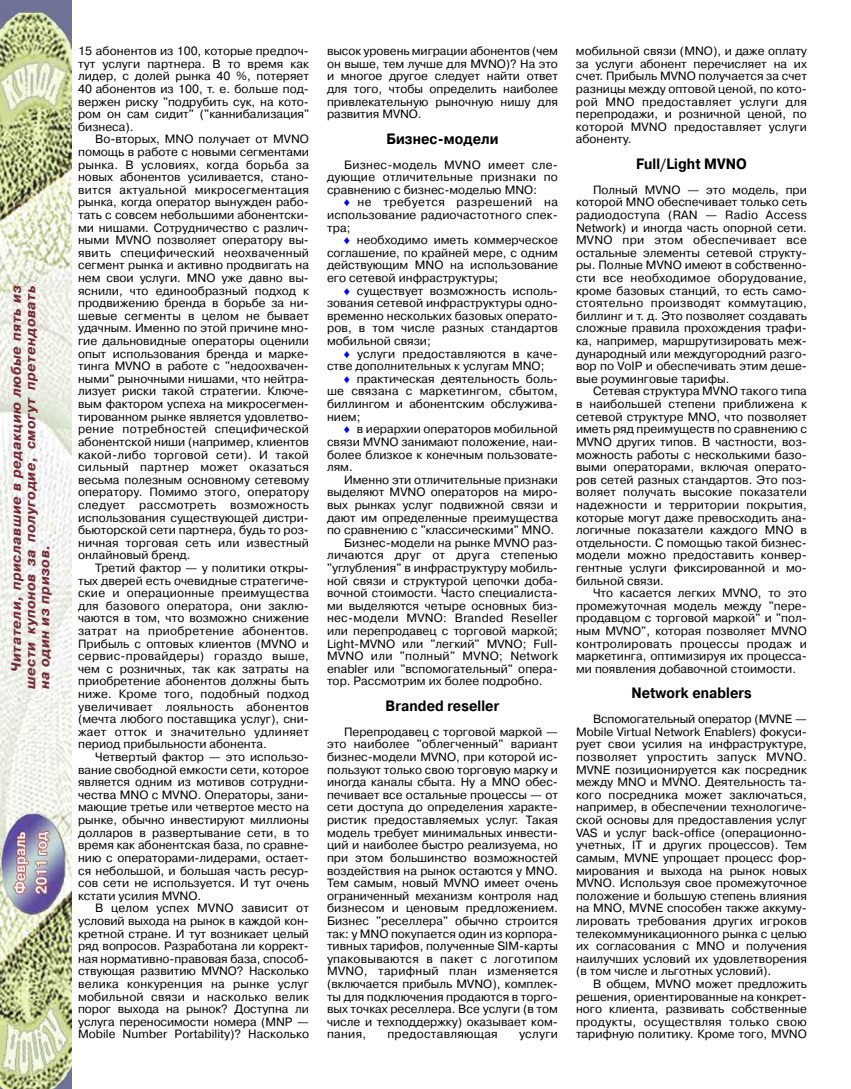
<style>
.page{position:relative;width:851px;height:1089px;background:#fff}
.page>*{position:absolute;margin:0;border:0;box-sizing:border-box;transform-origin:0 0}
.t1{font:700 15px "Pragmatica C";letter-spacing:.005em;color:#000;scale:.9 1}
.t2{font:italic 700 13.5px/14.1px "Pragmatica C";letter-spacing:.05em;color:#742730;text-align:justify}
.t3{font:12px/12.6px "Pragmatica C";color:#000;text-align:justify}
.t4{font:12px "Pragmatica C";letter-spacing:.025em;color:#000}
.s1{color:#00f}
</style>
<div class="page">
<img style="left:0;top:0;width:71px;height:1089px">
<p class="t2" style="left:9px;top:689px;width:405px;text-indent:17px;rotate:-90deg">Читатели, приславшие в редакцию любые пять из шести купонов за полугодие, смогут претендовать на один из призов.</p>
<p class="t3" style="left:78px;top:45px;width:232px">15 абонентов из 100, которые предпоч&shy;тут услуги партнера. В то время как лидер, с долей рынка 40 %, потеряет 40 абонентов из 100, т. е. больше под&shy;вержен риску "подрубить сук, на кото&shy;ром он сам сидит" ("каннибализация" бизнеса).</p>
<p class="t3" style="left:78px;top:133px;width:232px;text-indent:17px">Во-вторых, MNO получает от MVNO помощь в работе с новыми сегментами рынка. В условиях, когда борьба за новых абонентов усиливается, стано&shy;вится актуальной микросегментация рынка, когда оператор вынужден рабо&shy;тать с совсем небольшими абонентски&shy;ми нишами. Сотрудничество с различ&shy;ными MVNO позволяет оператору вы&shy;явить специфический неохваченный сегмент рынка и активно продвигать на нем свои услуги. MNO уже давно вы&shy;яснили, что единообразный подход к продвижению бренда в борьбе за ни&shy;шевые сегменты в целом не бывает удачным. Именно по этой причине мно&shy;гие дальновидные операторы оценили опыт использования бренда и марке&shy;тинга MVNO в работе с "недоохвачен&shy;ными" рыночными нишами, что нейтра&shy;лизует риски такой стратегии. Ключе&shy;вым фактором успеха на микросегмен&shy;тированном рынке является удовлетво&shy;рение потребностей специфической абонентской ниши (например, клиентов какой-либо торговой сети). И такой сильный партнер может оказаться весьма полезным основному сетевому оператору. Помимо этого, оператору следует рассмотреть возможность использования существующей дистри&shy;бьюторской сети партнера, будь то роз&shy;ничная торговая сеть или известный онлайновый бренд.</p>
<p class="t3" style="left:78px;top:561px;width:232px;text-indent:17px">Третий фактор — у политики откры&shy;тых дверей есть очевидные стратегиче&shy;ские и операционные преимущества для базового оператора, они заклю&shy;чаются в том, что возможно снижение затрат на приобретение абонентов.<br>Прибыль с оптовых клиентов (MVNO и сервис-провайдеры) гораздо выше, чем с розничных, так как затраты на приобретение абонентов должны быть ниже. Кроме того, подобный подход увеличивает лояльность абонентов (мечта любого поставщика услуг), сни&shy;жает отток и значительно удлиняет период прибыльности абонента.</p>
<p class="t3" style="left:78px;top:750px;width:232px;text-indent:17px">Четвертый фактор — это использо&shy;вание свободной емкости сети, которое является одним из мотивов сотрудни&shy;чества MNO с MVNO. Операторы, зани&shy;мающие третье или четвертое место на рынке, обычно инвестируют миллионы долларов в развертывание сети, в то время как абонентская база, по сравне&shy;нию с операторами-лидерами, остает&shy;ся небольшой, и большая часть ресур&shy;сов сети не используется. И тут очень кстати усилия MVNO.</p>
<p class="t3" style="left:78px;top:901px;width:232px;text-indent:17px">В целом успех MVNO зависит от условий выхода на рынок в каждой кон&shy;кретной стране. И тут возникает целый ряд вопросов. Разработана ли коррект&shy;ная нормативно-правовая база, способ&shy;ствующая развитию MVNO? Насколько велика конкуренция на рынке услуг мобильной связи и насколько велик порог выхода на рынок? Доступна ли услуга переносимости номера (MNP — Mobile Number Portability)? Насколько</p>
<p class="t3" style="left:327px;top:45px;width:232px">высок уровень миграции абонентов (чем он выше, тем лучше для MVNO)? На это и многое другое следует найти ответ для того, чтобы определить наиболее привлекательную рыночную нишу для развития MVNO.</p>
<p class="t1" style="left:386px;top:129px;width:126px">Бизнес-модели</p>
<p class="t3" style="left:327px;top:158px;width:232px;text-indent:17px">Бизнес-модель MVNO имеет сле&shy;дующие отличительные признаки по сравнению с бизнес-моделью MNO:</p>
<p class="t3" style="left:327px;top:196px;width:232px;text-indent:17px"><span class="s1">♦</span> не требуется разрешений на использование радиочастотного спек&shy;тра;</p>
<p class="t3" style="left:327px;top:234px;width:232px;text-indent:17px"><span class="s1">♦</span> необходимо иметь коммерческое соглашение, по крайней мере, с одним действующим MNO на использование его сетевой инфраструктуры;</p>
<p class="t3" style="left:327px;top:284px;width:232px;text-indent:17px"><span class="s1">♦</span> существует возможность исполь&shy;зования сетевой инфраструктуры одно&shy;временно нескольких базовых операто&shy;ров, в том числе разных стандартов мобильной связи;</p>
<p class="t3" style="left:327px;top:347px;width:232px;text-indent:17px"><span class="s1">♦</span> услуги предоставляются в каче&shy;стве дополнительных к услугам MNO;</p>
<p class="t3" style="left:327px;top:372px;width:232px;text-indent:17px"><span class="s1">♦</span> практическая деятельность боль&shy;ше связана с маркетингом, сбытом, биллингом и абонентским обслужива&shy;нием;</p>
<p class="t3" style="left:327px;top:423px;width:232px;text-indent:17px"><span class="s1">♦</span> в иерархии операторов мобильной связи MVNO занимают положение, наи&shy;более близкое к конечным пользовате&shy;лям.</p>
<p class="t3" style="left:344px;top:473px;width:215px">Именно эти отличительные признаки</p>
<p class="t3" style="left:327px;top:486px;width:232px">выделяют MVNO операторов на миро-</p>
<p class="t3" style="left:327px;top:498px;width:232px">вых рынках услуг подвижной связи и</p>
<p class="t3" style="left:327px;top:511px;width:232px">дают им определенные преимущества</p>
<p class="t3" style="left:327px;top:523px;width:229px">по сравнению с "классическими" MNO.</p>
<p class="t3" style="left:344px;top:536px;width:215px">Бизнес-модели на рынке MVNO раз-</p>
<p class="t4" style="left:327px;top:548px;width:232px">личаются друг от друга степенью</p>
<p class="t3" style="left:327px;top:561px;width:232px">"углубления" в инфраструктуру мобиль-</p>
<p class="t3" style="left:327px;top:574px;width:232px">ной связи и структурой цепочки доба-</p>
<p class="t3" style="left:327px;top:586px;width:232px">вочной стоимости. Часто специалиста-</p>
<p class="t3" style="left:327px;top:599px;width:232px">ми выделяются четыре основных биз-</p>
<p class="t4" style="left:327px;top:611px;width:232px">нес-модели MVNO: Branded Reseller</p>
<p class="t3" style="left:327px;top:624px;width:232px">или перепродавец с торговой маркой;</p>
<p class="t3" style="left:327px;top:637px;width:232px">Light-MVNO или "легкий" MVNO; Full-</p>
<p class="t4" style="left:327px;top:649px;width:232px">MVNO или "полный" MVNO; Network</p>
<p class="t3" style="left:327px;top:662px;width:232px">enabler или "вспомогательный" опера-</p>
<p class="t3" style="left:327px;top:675px;width:217px">тор. Рассмотрим их более подробно.</p>
<p class="t1" style="left:385px;top:696px;width:128px">Branded reseller</p>
<p class="t3" style="left:327px;top:725px;width:232px;text-indent:17px">Перепродавец с торговой маркой — это наиболее "облегченный" вариант бизнес-модели MVNO, при которой ис&shy;пользуют только свою торговую марку и иногда каналы сбыта. Ну а MNO обес&shy;печивает все остальные процессы — от сети доступа до определения характе&shy;ристик предоставляемых услуг. Такая модель требует минимальных инвести&shy;ций и наиболее быстро реализуема, но при этом большинство возможностей воздействия на рынок остаются у MNO.<br>Тем самым, новый MVNO имеет очень ограниченный механизм контроля над бизнесом и ценовым предложением.<br>Бизнес "реселлера" обычно строится так: у MNO покупается один из корпора&shy;тивных тарифов, полученные SIM-карты упаковываются в пакет с логотипом MVNO, тарифный план изменяется (включается прибыль MVNO), комплек&shy;ты для подключения продаются в торго&shy;вых точках реселлера. Все услуги (в том числе и техподдержку) оказывает ком&shy;пания,</p>
<p class="t4" style="left:387px;top:1027px;width:112px">предоставляющая</p>
<p class="t3" style="left:519px;top:1027px;width:40px">услуги</p>
<p class="t3" style="left:576px;top:45px;width:232px">мобильной связи (MNO), и даже оплату за услуги абонент перечисляет на их счет. Прибыль MVNO получается за счет разницы между оптовой ценой, по кото&shy;рой MNO предоставляет услуги для перепродажи, и розничной ценой, по которой MVNO предоставляет услуги абоненту.</p>
<p class="t1" style="left:636px;top:155px;width:125px">Full/Light MVNO</p>
<p class="t3" style="left:576px;top:183px;width:232px;text-indent:17px">Полный MVNO — это модель, при которой MNO обеспечивает только сеть радиодоступа (RAN — Radio Access Network) и иногда часть опорной сети.<br>MVNO при этом обеспечивает все остальные элементы сетевой структу&shy;ры. Полные MVNO имеют в собственно&shy;сти все необходимое оборудование, кроме базовых станций, то есть само&shy;стоятельно производят коммутацию, биллинг и т. д. Это позволяет создавать сложные правила прохождения трафи&shy;ка, например, маршрутизировать меж&shy;дународный или междугородний разго&shy;вор по VoIP и обеспечивать этим деше&shy;вые роуминговые тарифы.</p>
<p class="t3" style="left:576px;top:385px;width:232px;text-indent:17px">Сетевая структура MVNO такого типа в наибольшей степени приближена к сетевой структуре MNO, что позволяет иметь ряд преимуществ по сравнению с MVNO других типов. В частности, воз&shy;можность работы с несколькими базо&shy;выми операторами, включая операто&shy;ров сетей разных стандартов. Это поз&shy;воляет получать высокие показатели надежности и территории покрытия, которые могут даже превосходить ана&shy;логичные показатели каждого MNO в отдельности. С помощью такой бизнес&shy;модели можно предоставить конвер&shy;гентные услуги фиксированной и мо&shy;бильной связи.</p>
<p class="t3" style="left:576px;top:586px;width:232px;text-indent:17px">Что касается легких MVNO, то это промежуточная модель между "пере&shy;продавцом с торговой маркой" и "пол&shy;ным MVNO", которая позволяет MVNO контролировать процессы продаж и маркетинга, оптимизируя их процесса&shy;ми появления добавочной стоимости.</p>
<p class="t1" style="left:631px;top:684px;width:135px">Network enablers</p>
<p class="t3" style="left:576px;top:712px;width:232px;text-indent:17px">Вспомогательный оператор (MVNE — Mobile Virtual Network Enablers) фокуси&shy;рует свои усилия на инфраструктуре, позволяет упростить запуск MVNO.<br>MVNE позиционируется как посредник между MNO и MVNO. Деятельность та&shy;кого посредника может заключаться, например, в обеспечении технологиче&shy;ской основы для предоставления услуг VAS и услуг back-office (операционно&shy;учетных, IT и других процессов). Тем самым, MVNE упрощает процесс фор&shy;мирования и выхода на рынок новых MVNO. Используя свое промежуточное положение и большую степень влияния на MNO, MVNE способен также аккуму&shy;лировать требования других игроков телекоммуникационного рынка с целью их согласования с MNO и получения наилучших условий их удовлетворения (в том числе и льготных условий).</p>
<p class="t3" style="left:576px;top:977px;width:232px;text-indent:17px">В общем, MVNO может предложить решения, ориентированные на конкрет&shy;ного клиента, развивать собственные продукты, осуществляя только свою тарифную политику. Кроме того, MVNO</p>
</div>
